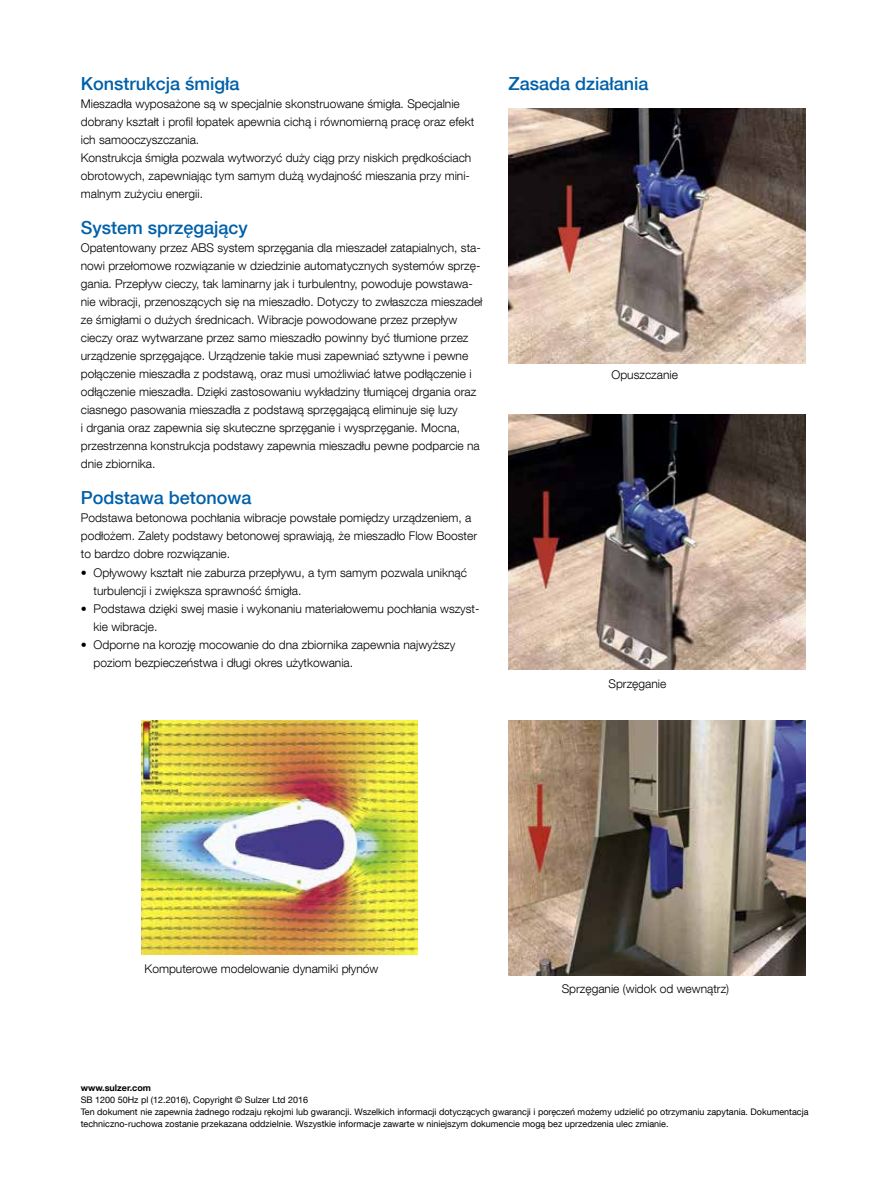
<style>
.page{position:relative;width:893px;height:1191px;background:#fff}
.page>*{position:absolute;margin:0;border:0;box-sizing:border-box;transform-origin:0 0}
.t1{font:500 18px "Helvetica Neue LT Com";color:#0060a9}
.t2{font:300 12px/18px "Helvetica Neue LT Com";color:#000}
.t3{font:9px/12px "Helvetica Neue LT Com";color:#000}
.t4{font:700 9px "Helvetica Neue LT Com";color:#000}
</style>
<div class="page">
<img style="left:508px;top:108px;width:298px;height:255px">
<img style="left:508px;top:414px;width:298px;height:255px">
<img style="left:508px;top:720px;width:298px;height:255px">
<img style="left:141px;top:720px;width:277px;height:234px">
<h1 class="t1" style="left:81px;top:73px;width:160px">Konstrukcja śmigła</h1>
<p class="t2" style="left:81px;top:95px;width:395px">Mieszadła wyposażone są w specjalnie skonstruowane śmigła. Specjalnie dobrany kształt i profil łopatek apewnia cichą i równomierną pracę oraz efekt ich samooczyszczania.<br>Konstrukcja śmigła pozwala wytworzyć duży ciąg przy niskich prędkościach obrotowych, zapewniając tym samym dużą wydajność mieszania przy mini&shy;malnym zużyciu energii.</p>
<h1 class="t1" style="left:81px;top:217px;width:169px">System sprzęgający</h1>
<p class="t2" style="left:81px;top:239px;width:403px">Opatentowany przez ABS system sprzęgania dla mieszadeł zatapialnych, sta&shy;nowi przełomowe rozwiązanie w dziedzinie automatycznych systemów sprzę&shy;gania. Przepływ cieczy, tak laminarny jak i turbulentny, powoduje powstawa&shy;nie wibracji, przenoszących się na mieszadło. Dotyczy to zwłaszcza mieszadeł ze śmigłami o dużych średnicach. Wibracje powodowane przez przepływ cieczy oraz wytwarzane przez samo mieszadło powinny być tłumione przez urządzenie sprzęgające. Urządzenie takie musi zapewniać sztywne i pewne połączenie mieszadła z podstawą, oraz musi umożliwiać łatwe podłączenie i odłączenie mieszadła. Dzięki zastosowaniu wykładziny tłumiącej drgania oraz ciasnego pasowania mieszadła z podstawą sprzęgającą eliminuje się luzy<br>i drgania oraz zapewnia się skuteczne sprzęganie i wysprzęganie. Mocna, przestrzenna konstrukcja podstawy zapewnia mieszadłu pewne podparcie na dnie zbiornika.</p>
<h1 class="t1" style="left:81px;top:487px;width:172px">Podstawa betonowa</h1>
<p class="t2" style="left:81px;top:509px;width:398px">Podstawa betonowa pochłania wibracje powstałe pomiędzy urządzeniem, a podłożem. Zalety podstawy betonowej sprawiają, że mieszadło Flow Booster to bardzo dobre rozwiązanie.</p>
<p class="t2" style="left:94px;top:563px;width:375px;text-indent:-13px">• Opływowy kształt nie zaburza przepływu, a tym samym pozwala uniknąć turbulencji i zwiększa sprawność śmigła.</p>
<p class="t2" style="left:94px;top:599px;width:388px;text-indent:-13px">• Podstawa dzięki swej masie i wykonaniu materiałowemu pochłania wszyst&shy;kie wibracje.</p>
<p class="t2" style="left:94px;top:635px;width:363px;text-indent:-13px">• Odporne na korozję mocowanie do dna zbiornika zapewnia najwyższy poziom bezpieczeństwa i długi okres użytkowania.</p>
<h1 class="t1" style="left:509px;top:73px;width:142px">Zasada działania</h1>
<p class="t2" style="left:611px;top:366px;width:68px">Opuszczanie</p>
<p class="t2" style="left:608px;top:674px;width:59px">Sprzęganie</p>
<p class="t2" style="left:145px;top:959px;width:235px">Komputerowe modelowanie dynamiki płynów</p>
<p class="t2" style="left:562px;top:979px;width:169px">Sprzęganie (widok od wewnątrz)</p>
<p class="t4" style="left:81px;top:1082px;width:72px">www.sulzer.com</p>
<p class="t3" style="left:81px;top:1093px;width:729px">SB 1200 50Hz pl (12.2016), Copyright © Sulzer Ltd 2016<br>Ten dokument nie zapewnia żadnego rodzaju rękojmi lub gwarancji. Wszelkich informacji dotyczących gwarancji i poręczeń możemy udzielić po otrzymaniu zapytania. Dokumentacja techniczno-ruchowa zostanie przekazana oddzielnie. Wszystkie informacje zawarte w niniejszym dokumencie mogą bez uprzedzenia ulec zmianie.</p>
</div>
